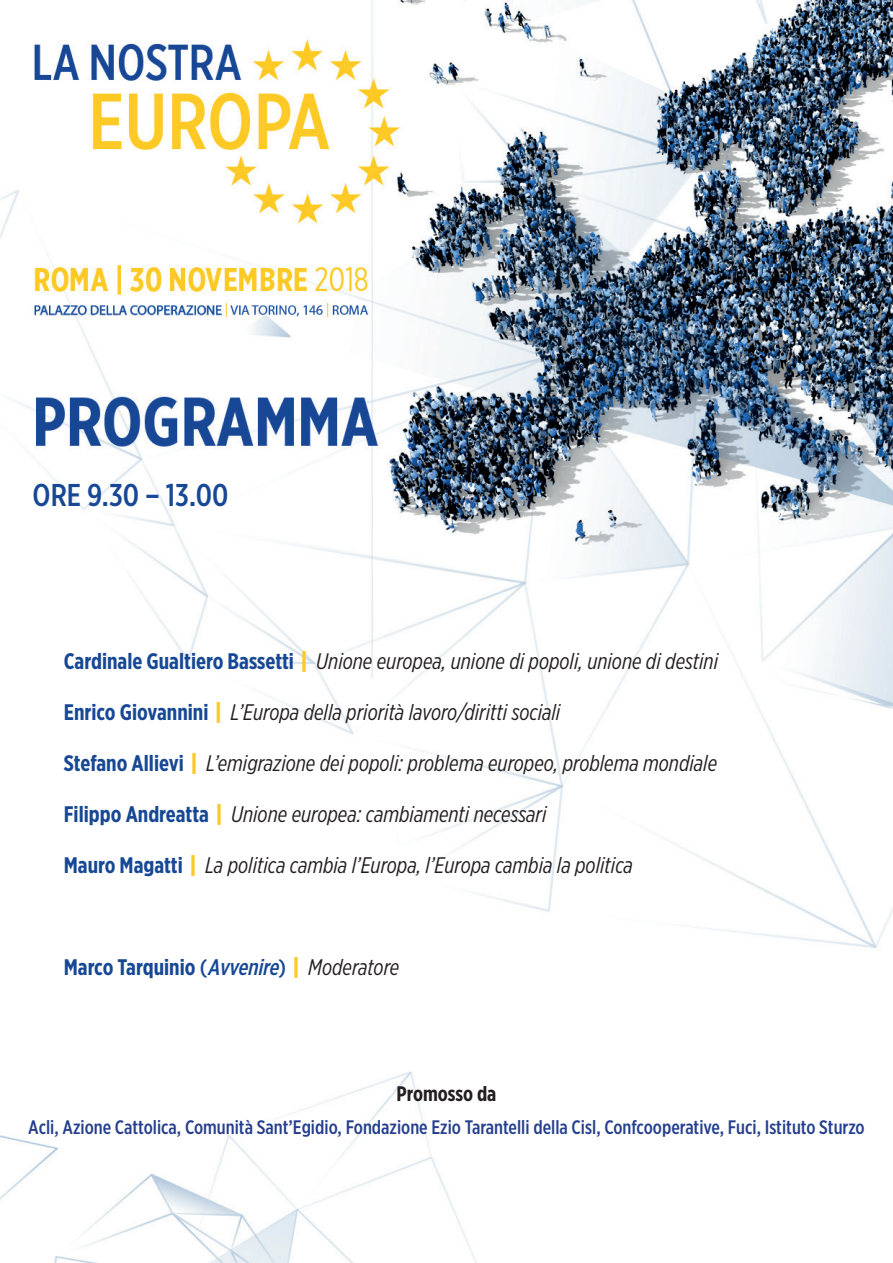
<style>
.page{position:relative;width:893px;height:1263px;background:#fff}
.page>*{position:absolute;margin:0;border:0;box-sizing:border-box;transform-origin:0 0}
.t1{font:500 31.5px "Gotham X Narrow";color:#174895}
.t2{font:italic 22.5px "Gotham X Narrow";color:#231f20}
.t3{font:700 22.5px "Gotham X Narrow";color:#174895}
.t4{font:700 21px "Gotham X Narrow";color:#231f20}
.t5{font:500 19.5px "Gotham X Narrow";color:#253f8e}
.s1{font-weight:700;font-style:normal;color:#174895}
.s2{font-family:"Gotham";font-weight:900;font-style:normal;color:#fec927}
.s3{font-weight:500}
.s4{font-weight:500;font-style:italic}
.s5{font-family:"Gotham";font-weight:900;color:#fec927}
.s6{font-weight:400;font-style:italic;color:#231f20}
</style>
<div class="page">
<img style="left:0;top:0;width:893px;height:1263px">
<h1 class="t1" style="left:33px;top:476px;width:197px">ORE 9.30 – 13.00</h1>
<p class="t2" style="left:64px;top:647px;width:656px"><span class="s1">Cardinale Gualtiero Bassetti</span> <span class="s2">|</span> Unione europea, unione di popoli, unione di destini</p>
<p class="t2" style="left:64px;top:698px;width:498px"><span class="s1">Enrico Giovannini</span> <span class="s2">|</span> L’Europa della priorità lavoro/diritti sociali</p>
<p class="t2" style="left:64px;top:749px;width:655px"><span class="s1">Stefano Allievi</span> <span class="s2">|</span> L’emigrazione dei popoli: problema europeo, problema mondiale</p>
<p class="t2" style="left:64px;top:800px;width:484px"><span class="s1">Filippo Andreatta</span> <span class="s2">|</span> Unione europea: cambiamenti necessari</p>
<p class="t2" style="left:64px;top:851px;width:571px"><span class="s1">Mauro Magatti</span> <span class="s2">|</span> La politica cambia l’Europa, l’Europa cambia la politica</p>
<p class="t3" style="left:64px;top:953px;width:337px">Marco Tarquinio <span class="s3">(</span><span class="s4">Avvenire</span><span class="s3">)</span> <span class="s5">|</span> <span class="s6">Moderatore</span></p>
<p class="t4" style="left:396px;top:1081px;width:101px">Promosso da</p>
<p class="t5" style="left:28px;top:1116px;width:838px">Acli, Azione Cattolica, Comunità Sant’Egidio, Fondazione Ezio Tarantelli della Cisl, Confcooperative, Fuci, Istituto Sturzo</p>
</div>
